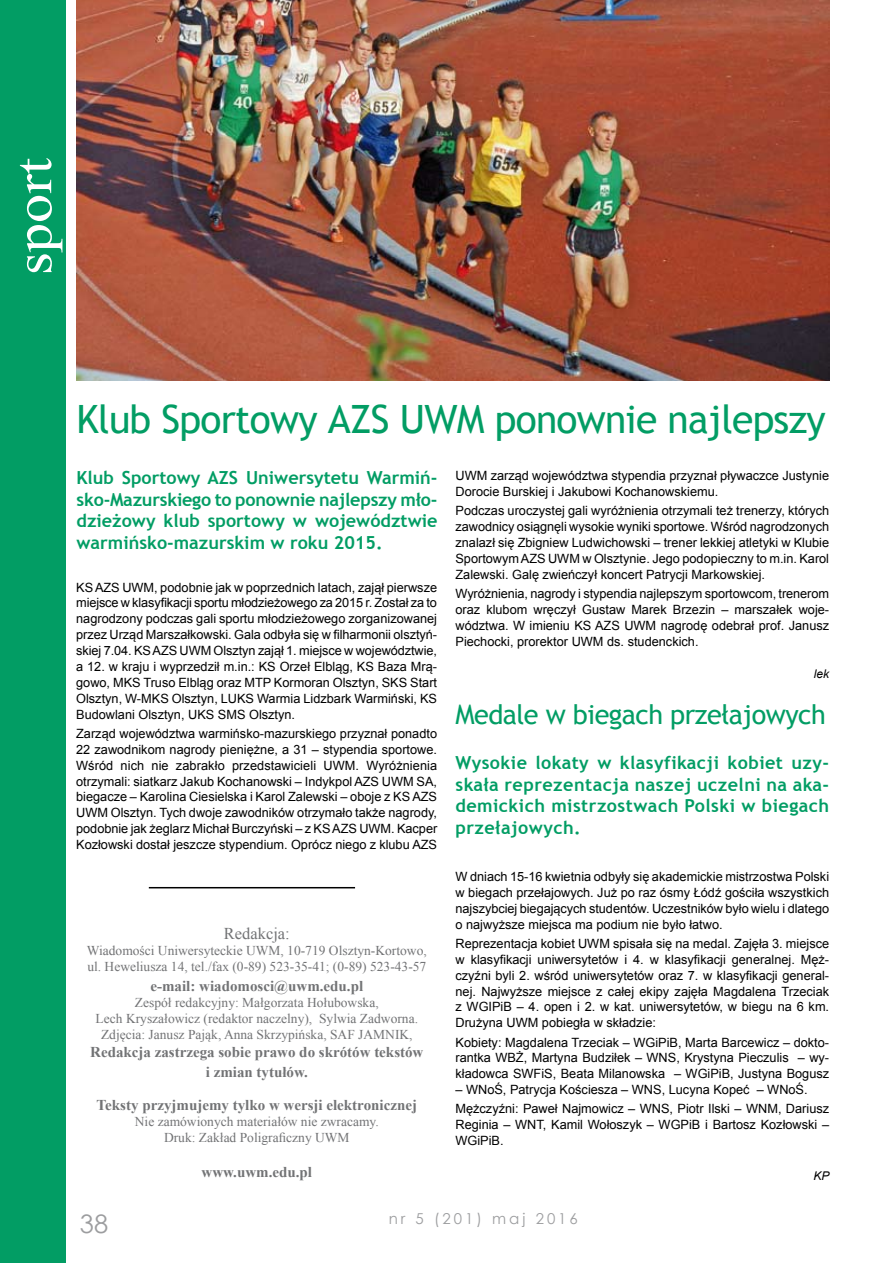
<style>
.page{position:relative;width:893px;height:1263px;background:#fff}
.page>*{position:absolute;margin:0;border:0;box-sizing:border-box;transform-origin:0 0}
.t1{font:52.65px "Times New Roman";color:#fff;scale:1.11 1}
.t2{font:39px "Trebuchet MS";letter-spacing:-.02em;color:#029d64}
.t3{font:27px "Trebuchet MS";letter-spacing:-.02em;color:#029d64}
.t4{font:25.5px "Century Gothic";color:#9c9d9f}
.t5{font:700 18px/21.6px "Trebuchet MS";color:#029d64;text-align:justify}
.t6{font:16.5px "Times New Roman";color:#727375}
.t7{font:700 15px/19.8px "Times New Roman";color:#727375;text-align:center}
.t8{font:15px "Century Gothic";letter-spacing:.2em;color:#9c9d9f}
.t9{font:13.5px/16.2px "Times New Roman";color:#727375;text-align:center}
.t10{font:12.75px/15.9px "Arial";color:#000;text-align:justify}
.t11{font:italic 12px "Arial";color:#000}
</style>
<div class="page">
<div style="left:0;top:0;width:66px;height:1263px;background:#029d64"></div>
<img style="left:77px;top:0;width:753px;height:381px">
<hr style="left:149px;top:887px;width:206px;height:1px;background:#000">
<h1 class="t1" style="left:-2px;top:275px;width:107px;rotate:-90deg">sport</h1>
<h2 class="t2" style="left:77px;top:396px;width:751px">Klub Sportowy AZS UWM ponownie najlepszy</h2>
<p class="t10" style="left:455px;top:468px;width:375px">UWM zarząd województwa stypendia przyznał pływaczce Justynie<br>Dorocie Burskiej i Jakubowi Kochanowskiemu.</p>
<p class="t10" style="left:455px;top:503px;width:375px">Podczas uroczystej gali wyróżnienia otrzymali też trenerzy, których zawodnicy osiągnęli wysokie wyniki sportowe. Wśród nagrodzonych znalazł się Zbigniew Ludwichowski – trener lekkiej atletyki w Klubie Sportowym AZS UWM w Olsztynie. Jego podopieczny to m.in. Karol Zalewski. Galę zwieńczył koncert Patrycji Markowskiej.</p>
<p class="t10" style="left:455px;top:586px;width:375px">Wyróżnienia, nagrody i stypendia najlepszym sportowcom, trenerom oraz klubom wręczył Gustaw Marek Brzezin – marszałek woje&shy;wództwa. W imieniu KS AZS UWM nagrodę odebrał prof. Janusz Piechocki, prorektor UWM ds. studenckich.</p>
<p class="t11" style="left:814px;top:666px;width:17px">lek</p>
<h3 class="t5" style="left:77px;top:467px;width:362px">Klub Sportowy AZS Uniwersytetu Warmiń&shy;sko-Mazurskiego to ponownie najlepszy mło&shy;dzieżowy klub sportowy w województwie warmińsko-mazurskim w roku 2015.</h3>
<p class="t10" style="left:76px;top:579px;width:362px">KS AZS UWM, podobnie jak w poprzednich latach, zajął pierwsze miejsce w klasyfikacji sportu młodzieżowego za 2015 r. Został za to nagrodzony podczas gali sportu młodzieżowego zorganizowanej przez Urząd Marszałkowski. Gala odbyła się w filharmonii olsztyń&shy;skiej 7.04. KS AZS UWM Olsztyn zajął 1. miejsce w województwie, a 12. w kraju i wyprzedził m.in.: KS Orzeł Elbląg, KS Baza Mrą&shy;gowo, MKS Truso Elbląg oraz MTP Kormoran Olsztyn, SKS Start Olsztyn, W-MKS Olsztyn, LUKS Warmia Lidzbark Warmiński, KS Budowlani Olsztyn, UKS SMS Olsztyn.</p>
<p class="t10" style="left:76px;top:725px;width:363px">Zarząd województwa warmińsko-mazurskiego przyznał ponadto 22 zawodnikom nagrody pieniężne, a 31 – stypendia sportowe.<br>Wśród nich nie zabrakło przedstawicieli UWM. Wyróżnienia otrzymali: siatkarz Jakub Kochanowski – Indykpol AZS UWM SA, biegacze – Karolina Ciesielska i Karol Zalewski – oboje z KS AZS UWM Olsztyn. Tych dwoje zawodników otrzymało także nagrody, podobnie jak żeglarz Michał Burczyński – z KS AZS UWM. Kacper Kozłowski dostał jeszcze stypendium. Oprócz niego z klubu AZS</p>
<h3 class="t3" style="left:455px;top:698px;width:372px">Medale w biegach przełajowych</h3>
<h3 class="t5" style="left:455px;top:752px;width:375px">Wysokie lokaty w klasyfikacji kobiet uzy&shy;skała reprezentacja naszej uczelni na aka&shy;demickich mistrzostwach Polski w biegach przełajowych.</h3>
<p class="t10" style="left:455px;top:869px;width:375px">W dniach 15-16 kwietnia odbyły się akademickie mistrzostwa Polski w biegach przełajowych. Już po raz ósmy Łódź gościła wszystkich najszybciej biegających studentów. Uczestników było wielu i dlatego o najwyższe miejsca ma podium nie było łatwo.</p>
<p class="t10" style="left:455px;top:935px;width:375px">Reprezentacja kobiet UWM spisała się na medal. Zajęła 3. miejsce w klasyfikacji uniwersytetów i 4. w klasyfikacji generalnej. Męż&shy;czyźni byli 2. wśród uniwersytetów oraz 7. w klasyfikacji general&shy;nej. Najwyższe miejsce z całej ekipy zajęła Magdalena Trzeciak z WGIPiB – 4. open i 2. w kat. uniwersytetów, w biegu na 6 km.<br>Drużyna UWM pobiegła w składzie:</p>
<p class="t10" style="left:455px;top:1034px;width:375px">Kobiety: Magdalena Trzeciak – WGiPiB, Marta Barcewicz – dokto&shy;rantka WBŻ, Martyna Budziłek – WNS, Krystyna Pieczulis – wy&shy;kładowca SWFiS, Beata Milanowska – WGiPiB, Justyna Bogusz</p>
<p class="t10" style="left:455px;top:1080px;width:375px;line-height:19.2px">– WNoŚ, Patrycja Kościesza – WNS, Lucyna Kopeć – WNoŚ.<br>Mężczyźni: Paweł Najmowicz – WNS, Piotr Ilski – WNM, Dariusz</p>
<p class="t10" style="left:455px;top:1117px;width:375px">Reginia – WNT, Kamil Wołoszyk – WGPiB i Bartosz Kozłowski –<br>WGiPiB.</p>
<p class="t6" style="left:224px;top:922px;width:67px">Redakcja:</p>
<p class="t9" style="left:87px;top:942px;width:341px;text-align:left">Wiadomości Uniwersyteckie UWM, 10-719 Olsztyn-Kortowo, ul. Heweliusza 14, tel./fax (0-89) 523-35-41; (0-89) 523-43-57</p>
<p class="t7" style="left:150px;top:975px;width:214px">e-mail: wiadomosci@uwm.edu.pl</p>
<p class="t9" style="left:96px;top:994px;width:324px">Zespół redakcyjny: Małgorzata Hołubowska,<br>Lech Kryszałowicz (redaktor naczelny), Sylwia Zadworna.<br>Zdjęcia: Janusz Pająk, Anna Skrzypińska, SAF Jamnik,</p>
<p class="t7" style="left:90px;top:1042px;width:335px">Redakcja zastrzega sobie prawo do skrótów tekstów i zmian tytułów.</p>
<p class="t7" style="left:97px;top:1094px;width:322px">Teksty przyjmujemy tylko w wersji elektronicznej</p>
<p class="t9" style="left:135px;top:1113px;width:245px">Nie zamówionych materiałów nie zwracamy.<br>Druk: Zakład Poligraficzny UWM</p>
<p class="t7" style="left:202px;top:1162px;width:112px">www.uwm.edu.pl</p>
<p class="t11" style="left:814px;top:1168px;width:18px">KP</p>
<h3 class="t4" style="left:80px;top:1206px;width:30px">38</h3>
<p class="t8" style="left:389px;top:1208px;width:191px">nr 5 (201) maj 2016</p>
</div>
